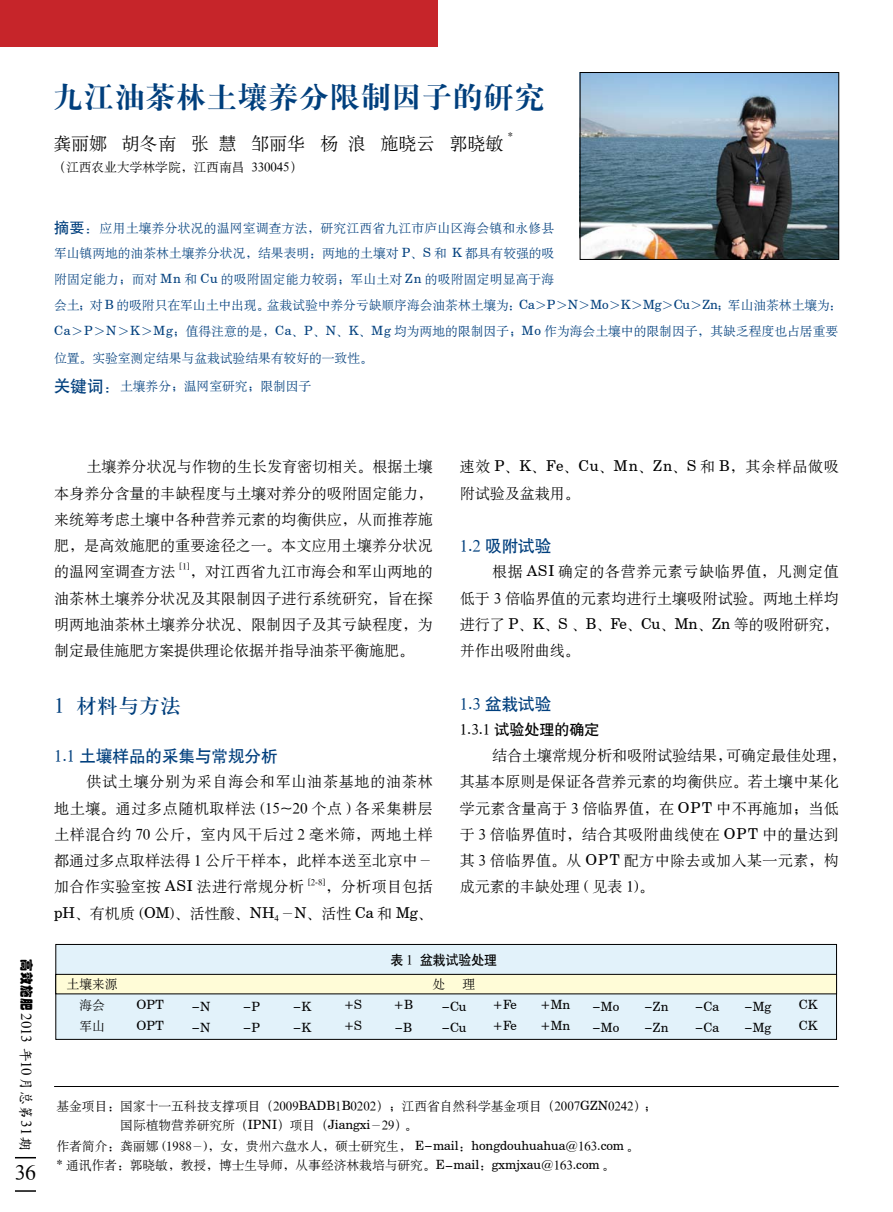
<style>
.page{position:relative;width:893px;height:1212px;background:#fff}
.page>*{position:absolute;margin:0;border:0;box-sizing:border-box;transform-origin:0 0}
.t1{font:30px "H Ya 4 gj";letter-spacing:.025em;color:#003f7d}
.t2{font:21px "H Ya 3 gj";color:#003f7d}
.t3{font:21px "H Ya 6 gj";color:#000}
.t4{font:18px "H Ya 6 gj";color:#000}
.t5{font:16.5px "H Yb 1 gj";color:#003f7d}
.t6{font:15px/26.2px "H Ya 6 gj";letter-spacing:.01em;color:#000;text-align:justify}
.t7{font:15px/21px "Lucida Sans Unicode";color:#000}
.t8{font:15px "H Yb 1 gj";color:#000}
.t9{font:14.7px "H Ya 6 gj";letter-spacing:.01em;color:#000}
.t10{font:14.7px "H Yc 1 gj";color:#000;scale:.95 1}
.t11{font:13.5px "H Yb 1 gj";color:#000;scale:.95 1}
.t12{font:12.75px/26px "H Ya 6 gj";color:#003f7d}
.t13{font:12.75px/21px "H Ya 6 gj";color:#000;text-align:center}
.t14{font:12.75px/21px "Century Schoolbook BT";color:#000}
.t15{font:10.5px "Century Schoolbook BT";color:#000}
.t16{font:8.7px "Century Schoolbook BT";color:#000}
.s1{font-family:"H Yb 1 gj";font-size:15px}
.s2{font-family:"Century Schoolbook BT"}
.s3{font-family:"H Yb 1 gj";font-size:16.5px}
.s4{font-family:"H Yo 1 gj";font-size:13.5px}
.s5{font-family:"H Ya 6 gj"}
.s6{font-family:"Lucida Sans Unicode";font-size:15px}
.s7{font-family:"Century Schoolbook BT";font-size:12.75px}
</style>
<div class="page">
<svg style="left:15px;top:1157px;width:21px;height:1px"></svg>
<hr style="left:15px;top:1190px;width:21px;height:2px;background:#000">
<div style="left:0;top:0;width:438px;height:47px;background:#c6252a"></div>
<hr style="left:54px;top:1086px;width:785px;height:1px;background:#000">
<div style="left:56px;top:944px;width:780px;height:95px;background:#e2f2fa"></div>
<div style="left:55px;top:944px;width:782px;height:96px;border:1px solid #000"></div>
<div style="left:56px;top:974px;width:780px;height:20px;background:#fffcd7"></div>
<div style="left:55px;top:974px;width:782px;height:20px;border:1px solid #000"></div>
<img style="left:582px;top:74px;width:255px;height:184px">
<div style="left:580px;top:72px;width:259px;height:188px;border:1px solid #000"></div>
<h1 class="t1" style="left:53px;top:82px;width:493px">九江油茶林土壤养分限制因子的研究</h1>
<p class="t4" style="left:53px;top:134px;width:452px">龚丽娜 胡冬南 张 慧 邹丽华 杨 浪 施晓云 郭晓敏</p>
<p class="t15" style="left:508px;top:130px;width:7px">*</p>
<p class="t13" style="left:53px;top:157px;width:251px">（江西农业大学林学院，江西南昌 330045）</p>
<p class="t12" style="left:54px;top:215px;width:789px"><span class="s1">摘要：</span>应用土壤养分状况的温网室调查方法，研究江西省九江市庐山区海会镇和永修县<br>军山镇两地的油茶林土壤养分状况，结果表明：两地的土壤对 <span class="s2">P</span>、<span class="s2">S</span> 和 <span class="s2">K</span> 都具有较强的吸<br>附固定能力；而对 <span class="s2">Mn</span> 和 <span class="s2">Cu</span> 的吸附固定能力较弱；军山土对 <span class="s2">Zn</span> 的吸附固定明显高于海<br>会土；对 <span class="s2">B</span> 的吸附只在军山土中出现。盆栽试验中养分亏缺顺序海会油茶林土壤为：<span class="s2">Ca</span>＞<span class="s2">P</span>＞<span class="s2">N</span>＞<span class="s2">Mo</span>＞<span class="s2">K</span>＞<span class="s2">Mg</span>＞<span class="s2">Cu</span>＞<span class="s2">Zn</span>；军山油茶林土壤为：<span class="s2">Ca</span>＞<span class="s2">P</span>＞<span class="s2">N</span>＞<span class="s2">K</span>＞<span class="s2">Mg</span>；值得注意的是，<span class="s2">Ca</span>、<span class="s2">P</span>、<span class="s2">N</span>、<span class="s2">K</span>、<span class="s2">Mg</span> 均为两地的限制因子；<span class="s2">Mo</span> 作为海会土壤中的限制因子，其缺乏程度也占居重要位置。实验室测定结果与盆栽试验结果有较好的一致性。</p>
<p class="t12" style="left:54px;top:373px;width:259px"><span class="s3">关键词：</span>土壤养分；温网室研究；限制因子</p>
<p class="t9" style="left:34px;top:959px;width:118px;rotate:90deg"><span class="s4">高效施肥</span> 2013 10</p>
<p class="t10" style="left:33px;top:1048px;width:109px;rotate:90deg">年 月总第<span class="s5">31</span> 期</p>
<h2 class="t3" style="left:15px;top:1163px;width:22px">36</h2>
<p class="t6" style="left:54px;top:454px;width:380px;text-indent:32px">土壤养分状况与作物的生长发育密切相关。根据土壤本身养分含量的丰缺程度与土壤对养分的吸附固定能力，来统筹考虑土壤中各种营养元素的均衡供应，从而推荐施肥，是高效施肥的重要途径之一。本文应用土壤养分状况的温网室调查方法</p>
<p class="t16" style="left:179px;top:561px;width:12px">[<span class="s5">1</span>]</p>
<p class="t6" style="left:54px;top:559px;width:380px;text-indent:136px">，对江西省九江市海会和军山两地的油茶林土壤养分状况及其限制因子进行系统研究，旨在探明两地油茶林土壤养分状况、限制因子及其亏缺程度，为制定最佳施肥方案提供理论依据并指导油茶平衡施肥。</p>
<h2 class="t2" style="left:54px;top:695px;width:128px">1 材料与方法</h2>
<p class="t5" style="left:54px;top:748px;width:225px"><span class="s5">1</span><span class="s2">.</span><span class="s5">1</span> 土壤样品的采集与常规分析</p>
<p class="t6" style="left:54px;top:769px;width:380px;text-indent:32px">供试土壤分别为采自海会和军山油茶基地的油茶林地土壤。通过多点随机取样法 <span class="s2">(</span>15<span class="s2">~</span>20 个点 <span class="s2">)</span> 各采集耕层土样混合约 70 公斤，室内风干后过 2 毫米筛，两地土样都通过多点取样法得 1 公斤干样本，此样本送至北京中－加合作实验室按 <span class="s2">ASI</span> 法进行常规分析</p>
<p class="t16" style="left:308px;top:876px;width:19px">[<span class="s5">2</span>-<span class="s5">8</span>]</p>
<p class="t6" style="left:54px;top:874px;width:380px;text-align:right">，分析项目包括<br><span class="s2">pH</span>、有机质 <span class="s2">(OM)</span>、活性酸、<span class="s2">NH</span><sub>4</sub>－<span class="s2">N</span>、活性 <span class="s2">Ca</span> 和 <span class="s2">Mg</span>、</p>
<p class="t6" style="left:460px;top:454px;width:380px">速效 <span class="s2">P</span>、<span class="s2">K</span>、<span class="s2">Fe</span>、<span class="s2">Cu</span>、<span class="s2">Mn</span>、<span class="s2">Zn</span>、<span class="s2">S</span> 和 <span class="s2">B</span>，其余样品做吸附试验及盆栽用。</p>
<p class="t5" style="left:460px;top:538px;width:93px"><span class="s5">1</span><span class="s2">.</span><span class="s5">2</span> 吸附试验</p>
<p class="t6" style="left:460px;top:559px;width:380px;text-indent:32px">根据 <span class="s2">ASI</span> 确定的各营养元素亏缺临界值，凡测定值低于 3 倍临界值的元素均进行土壤吸附试验。两地土样均进行了 <span class="s2">P</span>、<span class="s2">K</span>、<span class="s2">S</span> 、<span class="s2">B</span>、<span class="s2">Fe</span>、<span class="s2">Cu</span>、<span class="s2">Mn</span>、<span class="s2">Zn</span> 等的吸附研究，并作出吸附曲线。</p>
<p class="t5" style="left:460px;top:695px;width:93px"><span class="s5">1</span><span class="s2">.</span><span class="s5">3</span> 盆栽试验</p>
<p class="t8" style="left:460px;top:722px;width:141px"><span class="s5">1</span><span class="s2">.</span><span class="s5">3</span><span class="s2">.</span><span class="s5">1</span> 试验处理的确定</p>
<p class="t6" style="left:460px;top:742px;width:388px;text-align:left;text-indent:32px">结合土壤常规分析和吸附试验结果，可确定最佳处理，其基本原则是保证各营养元素的均衡供应。若土壤中某化学元素含量高于 3 倍临界值，在 <span class="s2">OPT</span> 中不再施加；当低于 3 倍临界值时，结合其吸附曲线使在 <span class="s2">OPT</span> 中的量达到其 3 倍临界值。从 <span class="s2">OPT</span> 配方中除去或加入某一元素，构成元素的丰缺处理 <span class="s2">(</span> 见表 1<span class="s2">)</span>。</p>
<p class="t13" style="left:67px;top:974px;width:52px">土壤来源海会<br>军山</p>
<p class="t11" style="left:391px;top:953px;width:113px">表 <span class="s5">1</span> 盆栽试验处理</p>
<p class="t13" style="left:432px;top:974px;width:14px">处</p>
<p class="t13" style="left:463px;top:974px;width:14px">理</p>
<p class="t14" style="left:137px;top:994px;width:29px">OPT<br>OPT</p>
<p class="t14" style="left:492px;top:994px;width:26px">+Fe +Fe</p>
<p class="t14" style="left:344px;top:994px;width:20px">+S +S</p>
<p class="t14" style="left:695px;top:995px;width:26px"><span class="s6">-</span>Ca <span class="s6">-</span>Ca</p>
<p class="t14" style="left:441px;top:995px;width:27px"><span class="s6">-</span>Cu <span class="s6">-</span>Cu</p>
<p class="t14" style="left:799px;top:994px;width:20px">CK<br>CK</p>
<p class="t7" style="left:191px;top:996px;width:21px">-<span class="s7">N </span>-<span class="s7">N</span></p>
<p class="t14" style="left:540px;top:994px;width:32px">+Mn +Mn</p>
<p class="t14" style="left:394px;top:994px;width:21px">+B</p>
<p class="t7" style="left:395px;top:1017px;width:19px">-<span class="s7">B</span></p>
<p class="t7" style="left:243px;top:996px;width:19px">-<span class="s7">P </span>-<span class="s7">P</span></p>
<p class="t14" style="left:592px;top:995px;width:29px"><span class="s6">-</span>Mo <span class="s6">-</span>Mo</p>
<p class="t7" style="left:293px;top:996px;width:20px">-<span class="s7">K </span>-<span class="s7">K</span></p>
<p class="t14" style="left:644px;top:995px;width:26px"><span class="s6">-</span>Zn <span class="s6">-</span>Zn</p>
<p class="t14" style="left:744px;top:995px;width:29px"><span class="s6">-</span>Mg <span class="s6">-</span>Mg</p>
<p class="t13" style="left:56px;top:1095px;width:602px">基金项目：国家十一五科技支撑项目（2009<span class="s2">BADB</span>1<span class="s2">B</span>0202）；江西省自然科学基金项目（2007<span class="s2">GZN</span>0242）；</p>
<p class="t13" style="left:120px;top:1115px;width:299px">国际植物营养研究所（<span class="s2">IPNI</span>）项目（<span class="s2">Jiangxi</span>－29）。</p>
<p class="t13" style="left:56px;top:1135px;width:584px">作者简介：龚丽娜 <span class="s2">(</span>1988－<span class="s2">)</span>，女，贵州六盘水人，硕士研究生， <span class="s2">E</span><span class="s6">-</span><span class="s2">mail</span>：<span class="s2">hongdouhuahua@</span>163<span class="s2">.com</span> 。</p>
<p class="t13" style="left:56px;top:1155px;width:560px"><span class="s2">*</span> 通讯作者：郭晓敏，教授，博士生导师，从事经济林栽培与研究。<span class="s2">E</span><span class="s6">-</span><span class="s2">mail</span>：<span class="s2">gxmjxau@</span>163<span class="s2">.com</span> 。</p>
</div>
